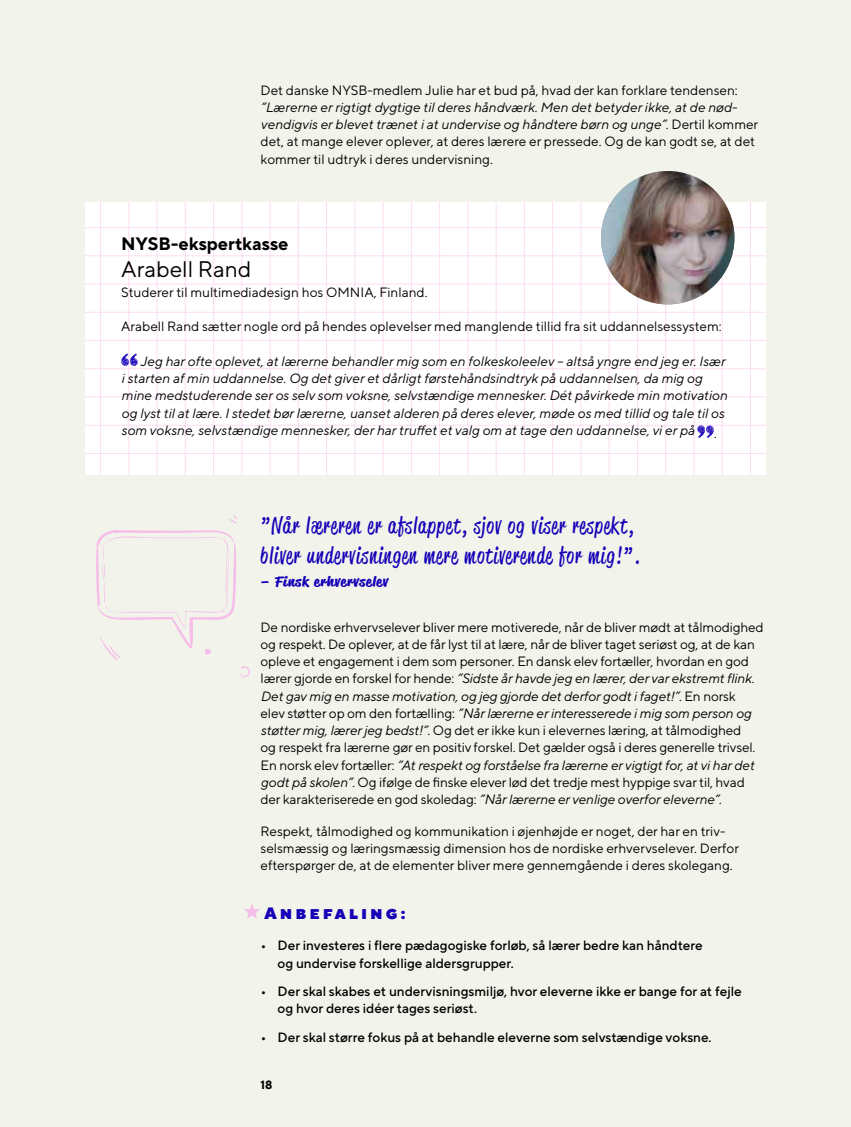
<style>
.page{position:relative;width:851px;height:1127px;background:#fff}
.page>*{position:absolute;margin:0;border:0;box-sizing:border-box;transform-origin:0 0}
.t1{font:22.5px/29.2px "Reklame Script";letter-spacing:.06em;color:#1500b7}
.t2{font:22.5px "TT Norms Pro";color:#000}
.t3{font:700 18px "TT Norms Pro";color:#000}
.t4{font:900 16.5px "TT Norms Pro";letter-spacing:.18em;color:#1500b7}
.t5{font:13.5px/17.2px "TT Norms Pro";letter-spacing:-.01em;color:#000}
.t6{font:italic 13.5px/17.2px "TT Norms Pro";color:#000}
.t7{font:500 13.5px/17.2px "TT Norms Pro";color:#000}
.t8{font:700 13.5px "Reklame Script";letter-spacing:.06em;color:#1500b7}
.t9{font:700 12px "TT Norms Pro";color:#000}
.s1{font-style:normal}
.s2{font-style:italic}
</style>
<div class="page">
<div style="left:0;top:0;width:850px;height:1127px;background:#f2f3eb"></div>
<svg style="left:244px;top:904px;width:16px;height:15px"></svg>
<svg style="left:85px;top:202px;width:680px;height:272px;background:#fefcfe"></svg>
<svg style="left:119px;top:353px;width:19px;height:13px"></svg>
<svg style="left:697px;top:425px;width:18px;height:13px"></svg>
<img style="left:601px;top:171px;width:133px;height:133px;border-radius:67px">
<svg style="left:96px;top:515px;width:154px;height:162px"></svg>
<p class="t5" style="left:260px;top:81px;width:478px">Det danske NYSB-medlem Julie har et bud på, hvad der kan forklare tendensen:</p>
<p class="t6" style="left:260px;top:98px;width:499px">”Lærerne er rigtigt dygtige til deres håndværk. Men det betyder ikke, at de nød&shy;vendigvis er blevet trænet i at undervise og håndtere børn og unge”<span class="s1">. Dertil kommer det, at mange elever oplever, at deres lærere er pressede. Og de kan godt se, at det kommer til udtryk i deres undervisning.</span></p>
<h2 class="t3" style="left:121px;top:232px;width:169px">NYSB-ekspertkasse</h2>
<h1 class="t2" style="left:121px;top:254px;width:131px">Arabell Rand</h1>
<p class="t5" style="left:121px;top:283px;width:308px">Studerer til multimediadesign hos OMNIA, Finland.</p>
<p class="t5" style="left:121px;top:317px;width:601px">Arabell Rand sætter nogle ord på hendes oplevelser med manglende tillid fra sit uddannelsessystem:</p>
<p class="t6" style="left:121px;top:352px;width:607px;text-indent:19px">Jeg har ofte oplevet, at lærerne behandler mig som en folkeskoleelev – altså yngre end jeg er. Især i starten af min uddannelse. Og det giver et dårligt førstehåndsindtryk på uddannelsen, da mig og mine medstuderende ser os selv som voksne, selvstændige mennesker. Dét påvirkede min motivation og lyst til at lære. I stedet bør lærerne, uanset alderen på deres elever, møde os med tillid og tale til os som voksne, selvstændige mennesker, der har truffet et valg om at tage den uddannelse, vi er på</p>
<p class="t6" style="left:713px;top:424px;width:4px">.</p>
<h1 class="t1" style="left:260px;top:511px;width:380px">”Når læreren er afslappet, sjov og viser respekt, bliver undervisningen mere motiverende for mig!”.</h1>
<p class="t8" style="left:260px;top:572px;width:129px">– Finsk erhvervselev</p>
<p class="t5" style="left:260px;top:618px;width:504px">De nordiske erhvervselever bliver mere motiverede, når de bliver mødt at tålmodighed og respekt. De oplever, at de får lyst til at lære, når de bliver taget seriøst og, at de kan opleve et engagement i dem som personer. En dansk elev fortæller, hvordan en god lærer gjorde en forskel for hende: <span class="s2">”Sidste år havde jeg en lærer, der var ekstremt flink.<br>Det gav mig en masse motivation, og jeg gjorde det derfor godt i faget!”</span>. En norsk elev støtter op om den fortælling: <span class="s2">”Når lærerne er interesserede i mig som person og støtter mig, lærer jeg bedst!”</span>. Og det er ikke kun i elevernes læring, at tålmodighed<br>og respekt fra lærerne gør en positiv forskel. Det gælder også i deres generelle trivsel.<br>En norsk elev fortæller: <span class="s2">”At respekt og forståelse fra lærerne er vigtigt for, at vi har det godt på skolen”.</span> Og ifølge de finske elever lød det tredje mest hyppige svar til, hvad der karakteriserede en god skoledag: <span class="s2">”Når lærerne er venlige overfor eleverne”.</span></p>
<p class="t5" style="left:260px;top:822px;width:480px">Respekt, tålmodighed og kommunikation i øjenhøjde er noget, der har en triv&shy;selsmæssig og læringsmæssig dimension hos de nordiske erhvervselever. Derfor efterspørger de, at de elementer bliver mere gennemgående i deres skolegang.</p>
<p class="t4" style="left:264px;top:902px;width:142px">Anbefaling:</p>
<p class="t7" style="left:277px;top:936px;width:426px;text-indent:-17px">• Der investeres i flere pædagogiske forløb, så lærer bedre kan håndtere og undervise forskellige aldersgrupper.</p>
<p class="t7" style="left:277px;top:982px;width:465px;text-indent:-17px">• Der skal skabes et undervisningsmiljø, hvor eleverne ikke er bange for at fejle og hvor deres idéer tages seriøst.</p>
<p class="t7" style="left:260px;top:1028px;width:452px">• Der skal større fokus på at behandle eleverne som selvstændige voksne.</p>
<p class="t9" style="left:260px;top:1076px;width:13px">18</p>
</div>
